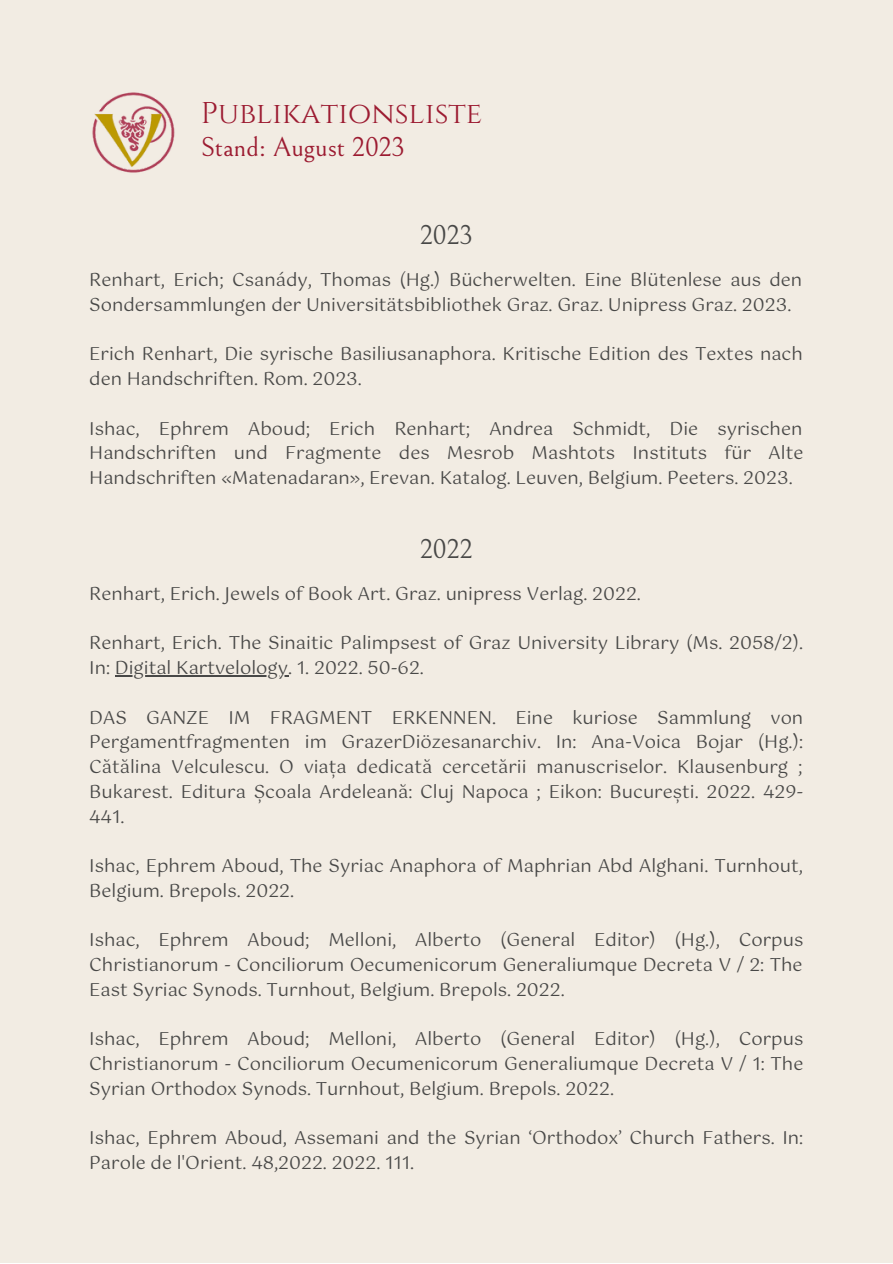
<style>
.page{position:relative;width:893px;height:1264px;background:#fff}
.page>*{position:absolute;margin:0;border:0;box-sizing:border-box;transform-origin:0 0}
.t1{font:30px "Cinzel";color:#9c1b31}
.t2{font:27px "Bellefair";color:#9c1b31}
.t3{font:27px "Bellefair";color:#484847}
.t4{font:18px/24.8px "Gotu";color:#484847}
</style>
<div class="page">
<div style="left:0;top:0;width:892px;height:1262px;background:#f2ece3"></div>
<img style="left:92px;top:92px;width:83px;height:81px">
<hr style="left:115px;top:675px;width:173px;height:1px;background:#484847">
<p class="t1" style="left:201px;top:94px;width:283px">Publikationsliste</p>
<p class="t2" style="left:201px;top:132px;width:205px">Stand: August 2023</p>
<p class="t3" style="left:420px;top:221px;width:54px">2023</p>
<p class="t4" style="left:89px;top:267px;width:714px">Renhart, Erich; Csanády, Thomas (Hg.) Bücherwelten. Eine Blütenlese aus den<br>Sondersammlungen der Universitätsbibliothek Graz. Graz. Unipress Graz. 2023.</p>
<p class="t4" style="left:89px;top:342px;width:715px">Erich Renhart, Die syrische Basiliusanaphora. Kritische Edition des Textes nach den Handschriften. Rom. 2023.</p>
<p class="t4" style="left:89px;top:416px;width:715px;text-align:justify">Ishac, Ephrem Aboud; Erich Renhart; Andrea Schmidt, Die syrischen Handschriften und Fragmente des Mesrob Mashtots Instituts für Alte Handschriften «Matenadaran», Erevan. Katalog. Leuven, Belgium. Peeters. 2023.</p>
<p class="t3" style="left:420px;top:535px;width:54px">2022</p>
<p class="t4" style="left:89px;top:581px;width:553px">Renhart, Erich. Jewels of Book Art. Graz. unipress Verlag. 2022.</p>
<p class="t4" style="left:89px;top:630px;width:715px">Renhart, Erich. The Sinaitic Palimpsest of Graz University Library (Ms. 2058/2).<br>In: Digital Kartvelology. 1. 2022. 50-62.</p>
<p class="t4" style="left:89px;top:705px;width:715px;text-align:justify">DAS GANZE IM FRAGMENT ERKENNEN. Eine kuriose Sammlung von Pergamentfragmenten im GrazerDiözesanarchiv. In: Ana-Voica Bojar (Hg.):<br>Cătălina Velculescu. O viața dedicată cercetării manuscriselor. Klausenburg ; Bukarest. Editura Școala Ardeleană: Cluj Napoca ; Eikon: București. 2022. 429- 441.</p>
<p class="t4" style="left:89px;top:853px;width:715px">Ishac, Ephrem Aboud, The Syriac Anaphora of Maphrian Abd Alghani. Turnhout,<br>Belgium. Brepols. 2022.</p>
<p class="t4" style="left:89px;top:927px;width:715px;text-align:justify">Ishac, Ephrem Aboud; Melloni, Alberto (General Editor) (Hg.), Corpus Christianorum - Conciliorum Oecumenicorum Generaliumque Decreta V / 2: The East Syriac Synods. Turnhout, Belgium. Brepols. 2022.</p>
<p class="t4" style="left:89px;top:1026px;width:715px;text-align:justify">Ishac, Ephrem Aboud; Melloni, Alberto (General Editor) (Hg.), Corpus Christianorum - Conciliorum Oecumenicorum Generaliumque Decreta V / 1: The Syrian Orthodox Synods. Turnhout, Belgium. Brepols. 2022.</p>
<p class="t4" style="left:89px;top:1125px;width:715px">Ishac, Ephrem Aboud, Assemani and the Syrian ‘Orthodox’ Church Fathers. In:<br>Parole de l'Orient. 48,2022. 2022. 111.</p>
</div>
